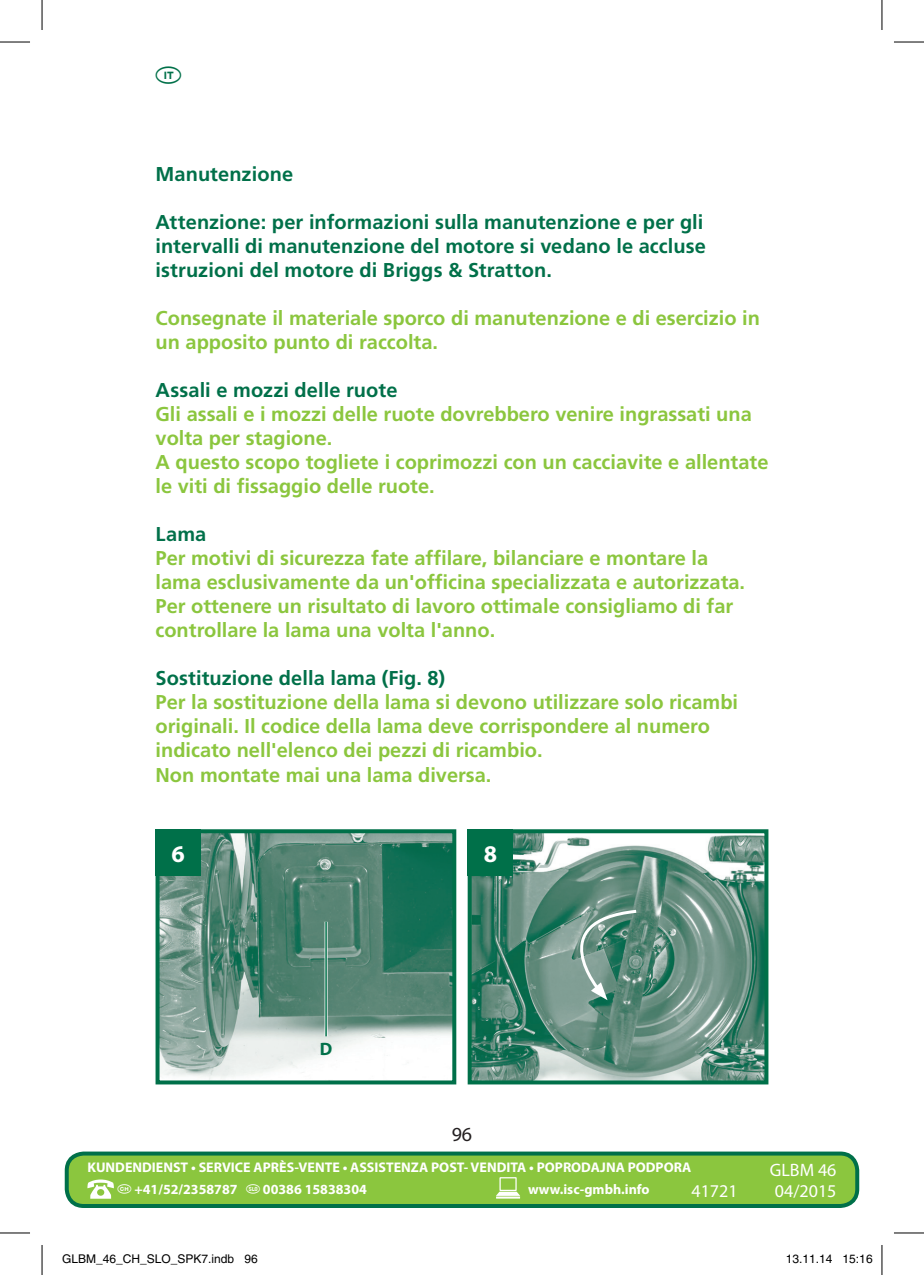
<style>
.page{position:relative;width:924px;height:1275px;background:#fff}
.page>*{position:absolute;margin:0;border:0;box-sizing:border-box;transform-origin:0 0}
.t1{font:26px "National Codes Europe";color:#007049}
.t2{font:700 24px "Myriad Pro";color:#fff}
.t3{font:700 20px/24px "Frutiger";color:#8bc63e}
.t4{font:700 20px/24px "Frutiger";letter-spacing:.005em;color:#007049}
.t5{font:20px "Myriad Pro";color:#231f20}
.t6{font:18px "Myriad Pro";color:#fff}
.t7{font:700 18px "Myriad Pro";color:#007049}
.t8{font:700 14px/22px "Myriad Pro";color:#fff}
.t9{font:12px "Helvetica";color:#000}
</style>
<div class="page">
<div style="left:67px;top:1153px;width:789px;height:53px;background:#8bc63e;border-radius:17px"></div>
<div style="left:65px;top:1151px;width:793px;height:57px;border:4px solid #007049;border-radius:17px"></div>
<svg style="left:496px;top:1177px;width:24px;height:21px"></svg>
<svg style="left:87px;top:1179px;width:27px;height:19px"></svg>
<img style="left:160px;top:834px;width:291px;height:245px">
<div style="left:155px;top:829px;width:301px;height:255px;border:4px solid #007049"></div>
<div style="left:155px;top:829px;width:46px;height:46px;background:#007049"></div>
<img style="left:472px;top:834px;width:291px;height:245px">
<div style="left:467px;top:829px;width:301px;height:255px;border:4px solid #007049"></div>
<div style="left:467px;top:829px;width:46px;height:46px;background:#007049"></div>
<hr style="left:324px;top:921px;width:3px;height:115px;background:#fff">
<hr style="left:325px;top:921px;width:1px;height:115px;background:#007049">
<svg style="left:540px;top:908px;width:99px;height:92px;background:#6d9689"></svg>
<hr style="left:0;top:42px;width:30px;height:1px;background:#000">
<hr style="left:893px;top:42px;width:30px;height:1px;background:#000">
<hr style="left:0;top:1232px;width:30px;height:1px;background:#000">
<hr style="left:893px;top:1232px;width:30px;height:1px;background:#000">
<hr style="left:42px;top:0;width:1px;height:30px;background:#000">
<hr style="left:42px;top:1245px;width:1px;height:30px;background:#000">
<hr style="left:881px;top:0;width:1px;height:30px;background:#000">
<hr style="left:881px;top:1245px;width:1px;height:30px;background:#000">
<h1 class="t1" style="left:155px;top:54px;width:27px">+</h1>
<p class="t4" style="left:155px;top:162px;width:139px">Manutenzione</p>
<p class="t4" style="left:155px;top:210px;width:551px">Attenzione: per informazioni sulla manutenzione e per gli intervalli di manutenzione del motore si vedano le accluse istruzioni del motore di Briggs &amp; Stratton.</p>
<p class="t3" style="left:155px;top:306px;width:605px">Consegnate il materiale sporco di manutenzione e di esercizio in un apposito punto di raccolta.</p>
<p class="t4" style="left:155px;top:378px;width:243px">Assali e mozzi delle ruote</p>
<p class="t3" style="left:155px;top:402px;width:614px">Gli assali e i mozzi delle ruote dovrebbero venire ingrassati una volta per stagione.<br>A questo scopo togliete i coprimozzi con un cacciavite e allentate le viti di fissaggio delle ruote.</p>
<p class="t4" style="left:155px;top:522px;width:52px">Lama</p>
<p class="t3" style="left:155px;top:546px;width:591px">Per motivi di sicurezza fate affilare, bilanciare e montare la lama esclusivamente da un'officina specializzata e autorizzata.<br>Per ottenere un risultato di lavoro ottimale consigliamo di far controllare la lama una volta l'anno.</p>
<p class="t4" style="left:155px;top:666px;width:291px">Sostituzione della lama (Fig. 8)</p>
<p class="t3" style="left:155px;top:690px;width:584px">Per la sostituzione della lama si devono utilizzare solo ricambi originali. Il codice della lama deve corrispondere al numero indicato nell'elenco dei pezzi di ricambio.<br>Non montate mai una lama diversa.</p>
<p class="t2" style="left:171px;top:840px;width:15px">6</p>
<p class="t2" style="left:483px;top:840px;width:15px">8</p>
<p class="t7" style="left:319px;top:1038px;width:14px">D</p>
<p class="t5" style="left:451px;top:1123px;width:22px">96</p>
<p class="t8" style="left:117px;top:1156px;width:575px;text-indent:-30px">KUNDENDIENST • SERVICE APRÈS-VENTE • ASSISTENZA POST- VENDITA • POPRODAJNA PODPORA <sup>h</sup> +41/52/2358787 <sup>X</sup> 00386 15838304</p>
<p class="t6" style="left:769px;top:1159px;width:68px">GLBM 46</p>
<p class="t8" style="left:528px;top:1178px;width:123px">www.isc-gmbh.info</p>
<p class="t6" style="left:691px;top:1181px;width:48px">41721</p>
<p class="t6" style="left:774px;top:1181px;width:63px">04/2015</p>
<p class="t9" style="left:62px;top:1251px;width:197px">GLBM_46_CH_SLO_SPK7.indb 96</p>
<p class="t9" style="left:785px;top:1251px;width:88px">13.11.14 15:16</p>
</div>
